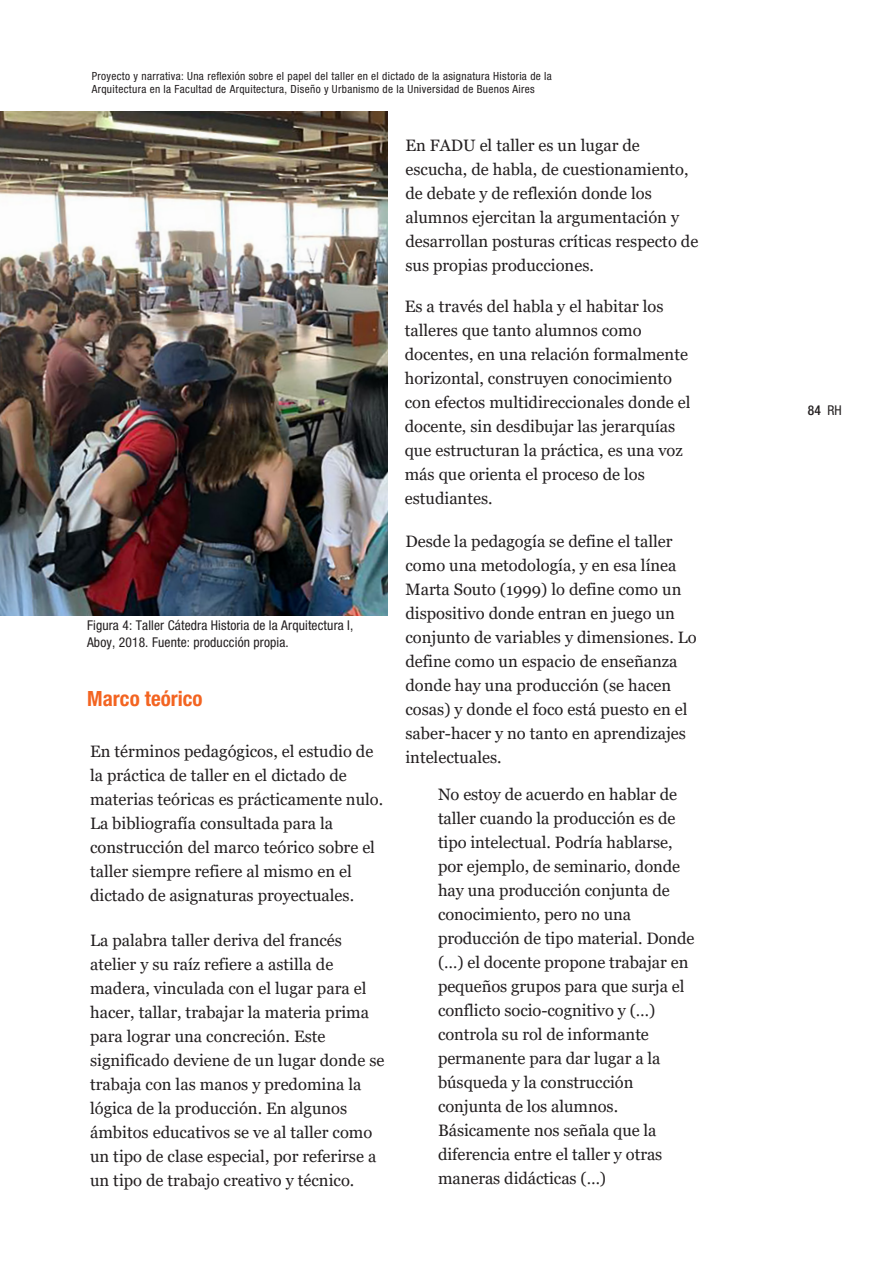
<style>
.page{position:relative;width:893px;height:1263px;background:#fff}
.page>*{position:absolute;margin:0;border:0;box-sizing:border-box;transform-origin:0 0}
.t1{font:700 condensed 21px "Helvetica Neue LT Std";color:#f36421}
.t2{font:16.5px/24px "Georgia";color:#231f20}
.t3{font:condensed 13.5px/16.2px "Helvetica Neue LT Std";letter-spacing:.01em;color:#231f20}
.t4{font:500 condensed 13.5px "Helvetica Neue LT Std";color:#231f20}
.t5{font:condensed 11.25px/13.5px "Helvetica Neue LT Std";letter-spacing:.03em;color:#231f20}
.s1{font-weight:400}
</style>
<div class="page">
<img style="left:0;top:112px;width:387px;height:503px">
<p class="t5" style="left:92px;top:69px;width:462px">Proyecto y narrativa: Una reflexión sobre el papel del taller en el dictado de la asignatura Historia de la<br>Arquitectura en la Facultad de Arquitectura, Diseño y Urbanismo de la Universidad de Buenos Aires</p>
<p class="t2" style="left:405px;top:134px;width:294px">En FADU el taller es un lugar de escucha, de habla, de cuestionamiento, de debate y de reflexión donde los alumnos ejercitan la argumentación y desarrollan posturas críticas respecto de sus propias producciones.</p>
<p class="t3" style="left:87px;top:617px;width:268px">Figura 4: Taller Cátedra Historia de la Arquitectura I,<br>Aboy, 2018. Fuente: producción propia.</p>
<p class="t1" style="left:87px;top:685px;width:117px">Marco teórico</p>
<p class="t2" style="left:90px;top:739px;width:295px">En términos pedagógicos, el estudio de la práctica de taller en el dictado de materias teóricas es prácticamente nulo.<br>La bibliografía consultada para la construcción del marco teórico sobre el taller siempre refiere al mismo en el dictado de asignaturas proyectuales.</p>
<p class="t2" style="left:90px;top:928px;width:296px">La palabra taller deriva del francés atelier y su raíz refiere a astilla de madera, vinculada con el lugar para el hacer, tallar, trabajar la materia prima para lograr una concreción. Este significado deviene de un lugar donde se trabaja con las manos y predomina la lógica de la producción. En algunos ámbitos educativos se ve al taller como un tipo de clase especial, por referirse a un tipo de trabajo creativo y técnico.</p>
<p class="t2" style="left:405px;top:295px;width:287px">Es a través del habla y el habitar los talleres que tanto alumnos como docentes, en una relación formalmente horizontal, construyen conocimiento con efectos multidireccionales donde el docente, sin desdibujar las jerarquías que estructuran la práctica, es una voz más que orienta el proceso de los estudiantes.</p>
<p class="t2" style="left:405px;top:530px;width:293px">Desde la pedagogía se define el taller como una metodología, y en esa línea Marta Souto (1999) lo define como un dispositivo donde entran en juego un conjunto de variables y dimensiones. Lo define como un espacio de enseñanza donde hay una producción (se hacen cosas) y donde el foco está puesto en el saber-hacer y no tanto en aprendizajes intelectuales.</p>
<p class="t2" style="left:438px;top:782px;width:258px">No estoy de acuerdo en hablar de taller cuando la producción es de tipo intelectual. Podría hablarse, por ejemplo, de seminario, donde hay una producción conjunta de conocimiento, pero no una producción de tipo material. Donde (…) el docente propone trabajar en pequeños grupos para que surja el conflicto socio-cognitivo y (…) controla su rol de informante permanente para dar lugar a la búsqueda y la construcción conjunta de los alumnos.<br>Básicamente nos señala que la diferencia entre el taller y otras maneras didácticas (…)</p>
<p class="t4" style="left:808px;top:402px;width:35px">84 <span class="s1">RH</span></p>
</div>
